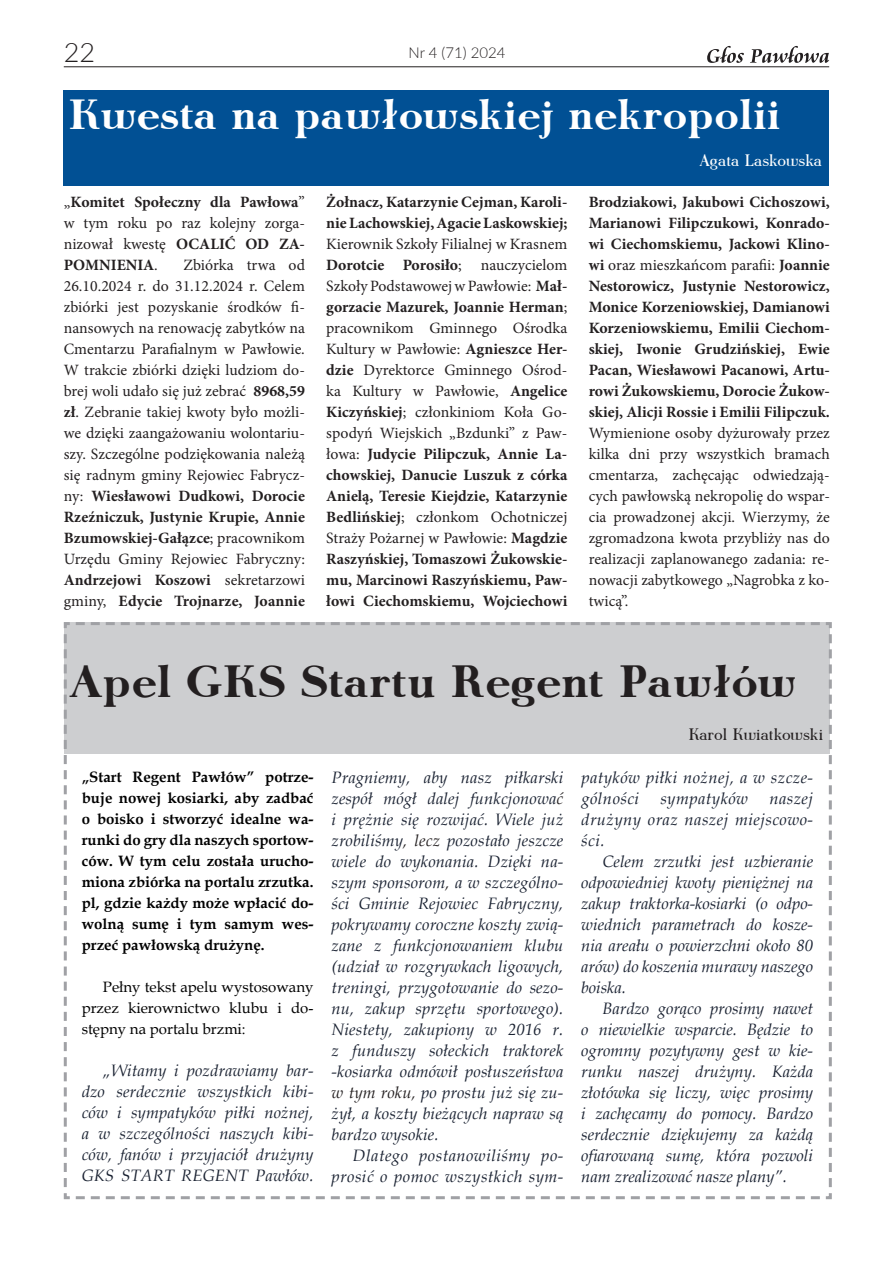
<style>
.page{position:relative;width:893px;height:1263px;background:#fff}
.page>*{position:absolute;margin:0;border:0;box-sizing:border-box;transform-origin:0 0}
.t1{font:700 45px "Antykwa Poltawskiego TTF";color:#231f20}
.t2{font:700 42px "Antykwa Poltawskiego TTF";color:#fff}
.t3{font:300 27px "Lato";color:#231f20}
.t4{font:italic 16.5px/21px "Book Antiqua";letter-spacing:.01em;color:#192131;text-align:justify}
.t5{font:italic 16.5px/21px "Book Antiqua";letter-spacing:.03em;color:#192131;text-align:right}
.t6{font:16.5px "Antykwa Poltawskiego TTF";color:#231f20}
.t7{font:16.5px "Antykwa Poltawskiego TTF";color:#fff}
.t8{font:700 15.75px/21px "Minion Pro";color:#231f20;text-align:justify}
.t9{font:15.75px/21px "Minion Pro";color:#231f20;text-align:justify}
.t10{font:700 15px/21px "Book Antiqua";color:#000;text-align:justify}
.t11{font:15px/21px "Book Antiqua";color:#000;text-align:justify}
.t12{font:300 15px "Lato";color:#231f20}
.s1{font-weight:400}
.s2{font-weight:700}
.s3{color:#231f20}
</style>
<div class="page">
<hr style="left:64px;top:67px;width:765px;height:1px;background:#231f20">
<svg style="left:707px;top:46px;width:122px;height:17px"></svg>
<svg style="left:63px;top:622px;width:769px;height:578px"></svg>
<div style="left:64px;top:90px;width:765px;height:96px;background:#015094"></div>
<h3 class="t3" style="left:64px;top:36px;width:33px">22</h3>
<p class="t12" style="left:409px;top:43px;width:99px">Nr 4 (71) 2024</p>
<h2 class="t2" style="left:69px;top:88px;width:713px">Kwesta na paw³owskiej nekropolii</h2>
<p class="t7" style="left:699px;top:151px;width:124px">Agata Laskowska</p>
<p class="t8" style="left:64px;top:193px;width:243px"><span class="s1">„</span>Komitet Społeczny dla Pawłowa<span class="s1">” w tym roku po raz kolejny zorga&shy;nizował kwestę</span> OCALIĆ OD ZA-POMNIENIA<span class="s1">.</span></p>
<p class="t9" style="left:64px;top:256px;width:243px;text-indent:120px">Zbiórka trwa od 26.10.2024 r. do 31.12.2024 r. Celem zbiórki jest pozyskanie środków fi&shy;nansowych na renowację zabytków na Cmentarzu Parafialnym w Pawłowie.<br>W trakcie zbiórki dzięki ludziom do&shy;brej woli udało się już zebrać <span class="s2">8968,59 zł</span>. Zebranie takiej kwoty było możli&shy;we dzięki zaangażowaniu wolontariu&shy;szy. Szczególne podziękowania należą się radnym gminy Rejowiec Fabrycz&shy;ny: <span class="s2">Wiesławowi Dudkowi, Dorocie Rzeźniczuk, Justynie Krupie, Annie Bzumowskiej-Gałązce</span>; pracownikom Urzędu Gminy Rejowiec Fabryczny:<br><span class="s2">Andrzejowi Koszowi</span> sekretarzowi gminy, <span class="s2">Edycie Trojnarze, Joannie</span></p>
<p class="t8" style="left:326px;top:193px;width:243px">Żołnacz, Katarzynie Cejman, Karoli&shy;nie Lachowskiej, Agacie Laskowskiej;</p>
<p class="t8" style="left:326px;top:235px;width:243px"><span class="s1">Kierownik Szkoły Filialnej w Krasnem </span>Dorotcie Porosiło<span class="s1">; nauczycielom Szkoły Podstawowej w Pawłowie:</span> Mał&shy;gorzacie Mazurek, Joannie Herman<span class="s1">; pracownikom Gminnego Ośrodka Kultury w Pawłowie:</span> Agnieszce Her&shy;dzie <span class="s1">Dyrektorce Gminnego Ośrod&shy;ka Kultury w Pawłowie,</span> Angelice Kiczyńskiej<span class="s1">; członkiniom Koła Go&shy;spodyń Wiejskich „Bzdunki” z Paw&shy;łowa:</span> Judycie Pilipczuk, Annie La&shy;chowskiej, Danucie Luszuk z córka Anielą, Teresie Kiejdzie, Katarzynie Bedlińskiej<span class="s1">; członkom Ochotniczej Straży Pożarnej w Pawłowie:</span> Magdzie Raszyńskiej, Tomaszowi Żukowskie&shy;mu, Marcinowi Raszyńskiemu, Paw&shy;łowi Ciechomskiemu, Wojciechowi</p>
<p class="t8" style="left:589px;top:193px;width:243px">Brodziakowi, Jakubowi Cichoszowi, Marianowi Filipczukowi, Konrado&shy;wi Ciechomskiemu, Jackowi Klino&shy;wi <span class="s1">oraz mieszkańcom parafii:</span> Joannie Nestorowicz, Justynie Nestorowicz, Monice Korzeniowskiej, Damianowi Korzeniowskiemu, Emilii Ciechom&shy;skiej, Iwonie Grudzińskiej, Ewie Pacan, Wiesławowi Pacanowi, Artu&shy;rowi Żukowskiemu, Dorocie Żukow&shy;skiej, Alicji Rossie i Emilii Filipczuk.</p>
<p class="t9" style="left:589px;top:424px;width:243px">Wymienione osoby dyżurowały przez kilka dni przy wszystkich bramach cmentarza, zachęcając odwiedzają&shy;cych pawłowską nekropolię do wspar&shy;cia prowadzonej akcji. Wierzymy, że zgromadzona kwota przybliży nas do realizacji zaplanowanego zadania: re&shy;nowacji zabytkowego „Nagrobka z ko&shy;twicą”.</p>
<h1 class="t1" style="left:68px;top:652px;width:730px">Apel GKS Startu Regent Paw³ów</h1>
<p class="t6" style="left:689px;top:725px;width:136px">Karol Kwiatkowski</p>
<p class="t10" style="left:82px;top:766px;width:233px">„Start Regent Pawłów” potrze&shy;buje nowej kosiarki, aby zadbać o boisko i stworzyć idealne wa&shy;runki do gry dla naszych sportow&shy;ców. W tym celu została urucho&shy;miona zbiórka na portalu zrzutka. pl, gdzie każdy może wpłacić do&shy;wolną sumę i tym samym wes&shy;przeć pawłowską drużynę.</p>
<p class="t11" style="left:82px;top:976px;width:233px;text-indent:21px">Pełny tekst apelu wystosowany przez kierownictwo klubu i do&shy;stępny na portalu brzmi:</p>
<p class="t4" style="left:82px;top:1060px;width:233px;text-indent:21px">„Witamy i pozdrawiamy bar&shy;dzo serdecznie wszystkich kibi&shy;ców i sympatyków piłki nożnej, a w szczególności naszych kibi&shy;ców, fanów i przyjaciół drużyny GKS START REGENT Pawłów.</p>
<p class="t4" style="left:331px;top:767px;width:233px">Pragniemy, aby nasz piłkarski zespół mógł dalej funkcjonowa<span class="s3">ć </span>i prężnie się rozwijać. Wiele już zrobiliśmy<span class="s3">, lecz</span> pozostało jeszcze wiele do wykonania. Dzięki na&shy;szym sponsorom<span class="s3">,</span> a w szczególno&shy;ści Gminie Rejowiec Fabryczny, pokrywamy coroczne koszty zwią&shy;zane z funkcjonowaniem klubu (udział w rozgrywkach ligowych, treningi, przygotowanie do sezo&shy;nu, zakup sprzętu sportowego).<br>Niestety, zakupiony w 2016 r. z funduszy sołeckich traktorek -kosiarka odmówił posłuszeństwa <span class="s3">w tym roku,</span> po prostu już się zu&shy;żył, a koszty bieżących napraw są bardzo wysokie.</p>
<p class="t5" style="left:332px;top:1145px;width:233px">Dlatego postanowiliśmy po&shy;prosić o pomoc wszystkich sym-</p>
<p class="t5" style="left:581px;top:767px;width:233px;text-align:left">patyków piłki nożnej, a w szcze&shy;gólności</p>
<p class="t5" style="left:660px;top:788px;width:89px">sympatyków</p>
<p class="t4" style="left:581px;top:788px;width:233px;text-indent:188px">naszej drużyny oraz naszej miejscowo&shy;ści.</p>
<p class="t4" style="left:581px;top:851px;width:233px;text-indent:21px">Celem zrzutki jest uzbieranie odpowiedniej kwoty pieniężnej na zakup traktorka-kosiarki (o odpo&shy;wiednich parametrach do kosze&shy;nia areału o powierzchni około 80 arów) do koszenia murawy naszego boiska.</p>
<p class="t4" style="left:581px;top:998px;width:233px;text-indent:21px">Bardzo gorąco prosimy nawet o niewielkie wsparcie. Będzie to ogromny pozytywny gest w kie&shy;runku naszej drużyny. Każda złotówka się liczy, więc prosimy i zachęcamy do pomocy. Bardzo serdecznie dziękujemy za każdą ofiarowaną sumę, która pozwoli nam zrealizować nasze plany”.</p>
</div>
